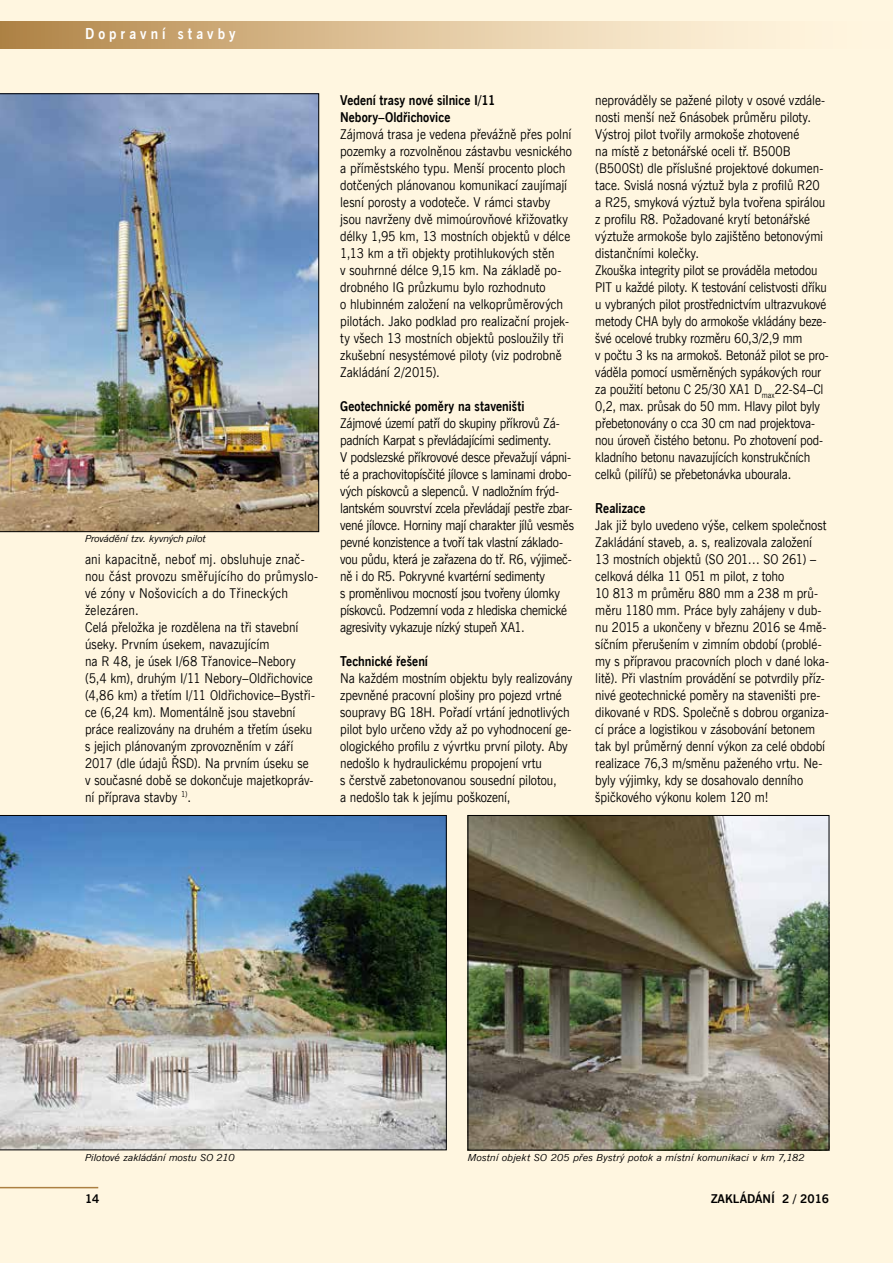
<style>
.page{position:relative;width:893px;height:1263px;background:#fff6e0}
.page>*{position:absolute;margin:0;border:0;box-sizing:border-box;transform-origin:0 0}
.t1{font:700 15px "News Gothic AT";letter-spacing:.3em;color:#fff;scale:.9 1}
.t2{font:13.5px/17px "News Gothic AT";letter-spacing:-.005em;color:#000;scale:.9 1}
.t3{font:700 13.5px/17px "News Gothic AT";letter-spacing:.005em;color:#000;scale:.9 1}
.t4{font:700 12px "News Gothic AT";color:#000}
.t5{font:italic 9.75px "News Gothic AT";letter-spacing:-.015em;color:#000;scale:1.11 1}
</style>
<div class="page">
<div style="left:0;top:21px;width:893px;height:28px;background:linear-gradient(to right,#b68a4e,#fffff1)"></div>
<img style="left:470px;top:817px;width:357px;height:331px">
<div style="left:468px;top:815px;width:361px;height:335px;border:1px solid #000"></div>
<img style="left:0;top:94px;width:319px;height:438px">
<img style="left:0;top:815px;width:446px;height:335px">
<hr style="left:0;top:1187px;width:98px;height:1px;background:#ab7f41">
<p class="t1" style="left:85px;top:25px;width:169px">Dopravní stavby</p>
<p class="t5" style="left:85px;top:533px;width:110px">Provádění tzv. kyvných pilot</p>
<p class="t2" style="left:85px;top:551px;width:261px">ani kapacitně, neboť mj. obsluhuje znač&shy;nou část provozu směřujícího do průmyslo&shy;vé zóny v Nošovicích a do Třineckých železáren.<br>Celá přeložka je rozdělena na tři stavební úseky. Prvním úsekem, navazujícím<br>na R 48, je úsek I/68 Třanovice–Nebory (5,4 km), druhým I/11 Nebory–Oldřichovice (4,86 km) a třetím I/11 Oldřichovice–Bystři&shy;ce (6,24 km). Momentálně jsou stavební práce realizovány na druhém a třetím úseku s jejich plánovaným zprovozněním v září 2017 (dle údajů ŘSD). Na prvním úseku se<br>v současné době se dokončuje majetkopráv&shy;ní příprava stavby <sup>1)</sup>.</p>
<p class="t3" style="left:340px;top:92px;width:174px">Vedení trasy nové silnice I/11<br>Nebory–Oldřichovice</p>
<p class="t2" style="left:340px;top:126px;width:259px">Zájmová trasa je vedena převážně přes polní pozemky a rozvolněnou zástavbu vesnického a příměstského typu. Menší procento ploch dotčených plánovanou komunikací zaujímají lesní porosty a vodoteče. V rámci stavby jsou navrženy dvě mimoúrovňové křižovatky délky 1,95 km, 13 mostních objektů v délce 1,13 km a tři objekty protihlukových stěn<br>v souhrnné délce 9,15 km. Na základě po&shy;drobného IG průzkumu bylo rozhodnuto<br>o hlubinném založení na velkoprůměrových pilotách. Jako podklad pro realizační projek&shy;ty všech 13 mostních objektů posloužily tři zkušební nesystémové piloty (viz podrobně Zakládání 2/2015).</p>
<p class="t3" style="left:340px;top:398px;width:206px">Geotechnické poměry na staveništi</p>
<p class="t2" style="left:340px;top:415px;width:261px">Zájmové území patří do skupiny příkrovů Zá&shy;padních Karpat s převládajícími sedimenty.<br>V podslezské příkrovové desce převažují vápni&shy;té a prachovitopísčité jílovce s laminami drobo&shy;vých pískovců a slepenců. V nadložním frýd&shy;lantském souvrství zcela převládají pestře zbar&shy;vené jílovce. Horniny mají charakter jílů vesměs pevné konzistence a tvoří tak vlastní základo&shy;vou půdu, která je zařazena do tř. R6, výjimeč&shy;ně i do R5. Pokryvné kvartérní sedimenty<br>s proměnlivou mocností jsou tvořeny úlomky pískovců. Podzemní voda z hlediska chemické agresivity vykazuje nízký stupeň XA1.</p>
<p class="t3" style="left:340px;top:653px;width:99px">Technické řešení</p>
<p class="t2" style="left:340px;top:670px;width:259px">Na každém mostním objektu byly realizovány zpevněné pracovní plošiny pro pojezd vrtné soupravy BG 18H. Pořadí vrtání jednotlivých pilot bylo určeno vždy až po vyhodnocení ge&shy;ologického profilu z vývrtku první piloty. Aby nedošlo k hydraulickému propojení vrtu<br>s čerstvě zabetonovanou sousední pilotou,<br>a nedošlo tak k jejímu poškození,</p>
<p class="t2" style="left:595px;top:92px;width:261px">neprováděly se pažené piloty v osové vzdále&shy;nosti menší než 6násobek průměru piloty.<br>Výstroj pilot tvořily armokoše zhotovené<br>na místě z betonářské oceli tř. B500B (B500St) dle příslušné projektové dokumen&shy;tace. Svislá nosná výztuž byla z profilů R20 a R25, smyková výztuž byla tvořena spirálou z profilu R8. Požadované krytí betonářské výztuže armokoše bylo zajištěno betonovými distančními kolečky.<br>Zkouška integrity pilot se prováděla metodou PIT u každé piloty. K testování celistvosti dříku u vybraných pilot prostřednictvím ultrazvukové metody CHA byly do armokoše vkládány beze&shy;švé ocelové trubky rozměru 60,3/2,9 mm<br>v počtu 3 ks na armokoš. Betonáž pilot se pro&shy;váděla pomocí usměrněných sypákových rour za použití betonu C 25/30 XA1 D<sub>max</sub>22-S4–Cl 0,2, max. průsak do 50 mm. Hlavy pilot byly přebetonovány o cca 30 cm nad projektova&shy;nou úroveň čistého betonu. Po zhotovení pod&shy;kladního betonu navazujících konstrukčních celků (pilířů) se přebetonávka ubourala.</p>
<p class="t3" style="left:595px;top:500px;width:57px">Realizace</p>
<p class="t2" style="left:595px;top:517px;width:261px">Jak již bylo uvedeno výše, celkem společnost Zakládání staveb, a. s, realizovala založení 13 mostních objektů (SO 201… SO 261) – celková délka 11 051 m pilot, z toho<br>10 813 m průměru 880 mm a 238 m prů&shy;měru 1180 mm. Práce byly zahájeny v dub&shy;nu 2015 a ukončeny v březnu 2016 se 4mě&shy;síčním přerušením v zimním období (problé&shy;my s přípravou pracovních ploch v dané loka&shy;litě). Při vlastním provádění se potvrdily příz&shy;nivé geotechnické poměry na staveništi pre&shy;dikované v RDS. Společně s dobrou organiza&shy;cí práce a logistikou v zásobování betonem tak byl průměrný denní výkon za celé období realizace 76,3 m/směnu paženého vrtu. Ne&shy;byly výjimky, kdy se dosahovalo denního špičkového výkonu kolem 120 m!</p>
<p class="t5" style="left:85px;top:1151px;width:136px">Pilotové zakládání mostu SO 210</p>
<p class="t4" style="left:85px;top:1191px;width:16px">14</p>
<p class="t4" style="left:711px;top:1191px;width:120px">ZAKLÁDÁNÍ 2 / 2016</p>
<p class="t5" style="left:468px;top:1151px;width:305px">Mostní objekt SO 205 přes Bystrý potok a místní komunikaci v km 7,182</p>
</div>
